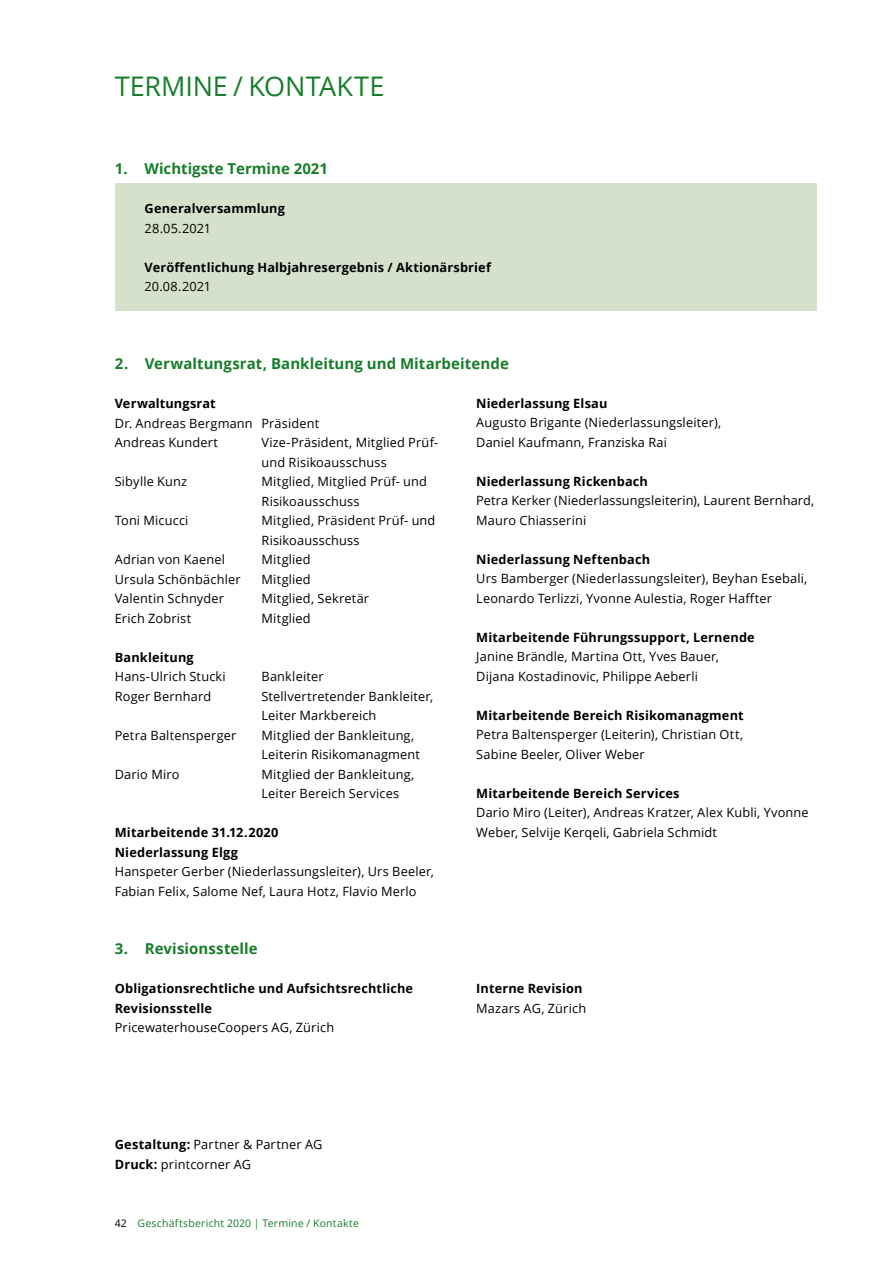
<style>
.page{position:relative;width:893px;height:1263px;background:#fff}
.page>*{position:absolute;margin:0;border:0;box-sizing:border-box;transform-origin:0 0}
.t1{font:27px "Open Sans";letter-spacing:-.005em;color:#187d2b}
.t2{font:700 15px "Open Sans";letter-spacing:.005em;color:#187d2b}
.t3{font:12.75px/19.5px "Open Sans";letter-spacing:.015em;color:#000}
.t4{font:700 12.75px/19.5px "Open Sans";letter-spacing:.015em;color:#000}
.t5{font:10.5px "Open Sans";letter-spacing:.02em;color:#187d2b}
.s1{font-weight:700}
.s2{color:#000}
</style>
<div class="page">
<div style="left:115px;top:183px;width:701px;height:128px;background:#d6e1cc"></div>
<h1 class="t1" style="left:115px;top:68px;width:271px">TERMINE / KONTAKTE</h1>
<p class="t2" style="left:115px;top:158px;width:215px">1. Wichtigste Termine 2021</p>
<p class="t4" style="left:145px;top:198px;width:142px">Generalversammlung</p>
<p class="t3" style="left:145px;top:218px;width:68px">28.05.2021</p>
<p class="t4" style="left:145px;top:257px;width:348px">Veröffentlichung Halbjahresergebnis / Aktionärsbrief</p>
<p class="t3" style="left:145px;top:276px;width:68px">20.08.2021</p>
<p class="t2" style="left:115px;top:353px;width:396px">2. Verwaltungsrat, Bankleitung und Mitarbeitende</p>
<p class="t4" style="left:115px;top:393px;width:102px">Verwaltungsrat</p>
<p class="t3" style="left:115px;top:413px;width:206px">Dr. Andreas Bergmann Präsident<br>Andreas Kundert</p>
<p class="t4" style="left:476px;top:393px;width:133px">Niederlassung Elsau</p>
<p class="t3" style="left:476px;top:413px;width:247px">Augusto Brigante (Niederlassungsleiter),<br>Daniel Kaufmann, Franziska Rai</p>
<p class="t4" style="left:476px;top:471px;width:173px">Niederlassung Rickenbach</p>
<p class="t3" style="left:476px;top:491px;width:340px">Petra Kerker (Niederlassungsleiterin), Laurent Bernhard,<br>Mauro Chiasserini</p>
<p class="t4" style="left:476px;top:549px;width:175px">Niederlassung Neftenbach</p>
<p class="t3" style="left:476px;top:569px;width:333px">Urs Bamberger (Niederlassungsleiter), Beyhan Esebali,<br>Leonardo Terlizzi, Yvonne Aulestia, Roger Haffter</p>
<p class="t4" style="left:476px;top:627px;width:280px">Mitarbeitende Führungssupport, Lernende</p>
<p class="t3" style="left:476px;top:647px;width:244px">Janine Brändle, Martina Ott, Yves Bauer,<br>Dijana Kostadinovic, Philippe Aeberli</p>
<p class="t4" style="left:476px;top:705px;width:269px">Mitarbeitende Bereich Risikomanagment</p>
<p class="t3" style="left:476px;top:725px;width:268px">Petra Baltensperger (Leiterin), Christian Ott,<br>Sabine Beeler, Oliver Weber</p>
<p class="t4" style="left:476px;top:783px;width:205px">Mitarbeitende Bereich Services</p>
<p class="t3" style="left:476px;top:803px;width:334px">Dario Miro (Leiter), Andreas Kratzer, Alex Kubli, Yvonne<br>Weber, Selvije Kerqeli, Gabriela Schmidt</p>
<p class="t3" style="left:261px;top:432px;width:178px">Vize-Präsident, Mitglied Prüf&shy;und Risikoausschuss</p>
<p class="t3" style="left:115px;top:471px;width:74px">Sibylle Kunz</p>
<p class="t3" style="left:261px;top:471px;width:167px">Mitglied, Mitglied Prüf- und<br>Risikoausschuss</p>
<p class="t3" style="left:115px;top:510px;width:75px">Toni Micucci</p>
<p class="t3" style="left:261px;top:510px;width:175px">Mitglied, Präsident Prüf- und<br>Risikoausschuss</p>
<p class="t3" style="left:115px;top:549px;width:112px">Adrian von Kaenel</p>
<p class="t3" style="left:261px;top:549px;width:51px">Mitglied</p>
<p class="t3" style="left:115px;top:569px;width:127px">Ursula Schönbächler</p>
<p class="t3" style="left:261px;top:569px;width:51px">Mitglied</p>
<p class="t3" style="left:115px;top:588px;width:111px">Valentin Schnyder</p>
<p class="t3" style="left:261px;top:588px;width:109px">Mitglied, Sekretär</p>
<p class="t3" style="left:115px;top:608px;width:78px">Erich Zobrist</p>
<p class="t3" style="left:261px;top:608px;width:51px">Mitglied</p>
<p class="t4" style="left:115px;top:647px;width:80px">Bankleitung</p>
<p class="t3" style="left:115px;top:666px;width:113px">Hans-Ulrich Stucki</p>
<p class="t3" style="left:261px;top:666px;width:64px">Bankleiter</p>
<p class="t3" style="left:115px;top:686px;width:98px">Roger Bernhard</p>
<p class="t3" style="left:261px;top:686px;width:173px">Stellvertretender Bankleiter,<br>Leiter Markbereich</p>
<p class="t3" style="left:115px;top:725px;width:123px">Petra Baltensperger</p>
<p class="t3" style="left:261px;top:725px;width:160px">Mitglied der Bankleitung,<br>Leiterin Risikomanagment</p>
<p class="t3" style="left:115px;top:764px;width:66px">Dario Miro</p>
<p class="t3" style="left:261px;top:764px;width:154px">Mitglied der Bankleitung,<br>Leiter Bereich Services</p>
<p class="t4" style="left:115px;top:822px;width:165px">Mitarbeitende 31.12.2020<br>Niederlassung Elgg</p>
<p class="t3" style="left:115px;top:861px;width:320px">Hanspeter Gerber (Niederlassungsleiter), Urs Beeler,<br>Fabian Felix, Salome Nef, Laura Hotz, Flavio Merlo</p>
<p class="t2" style="left:115px;top:938px;width:144px">3. Revisionsstelle</p>
<p class="t4" style="left:115px;top:978px;width:300px">Obligationsrechtliche und Aufsichtsrechtliche<br>Revisionsstelle</p>
<p class="t3" style="left:115px;top:1017px;width:221px">PricewaterhouseCoopers AG, Zürich</p>
<p class="t3" style="left:115px;top:1134px;width:209px"><span class="s1">Gestaltung:</span> Partner &amp; Partner AG<br><span class="s1">Druck:</span> printcorner AG</p>
<p class="t5" style="left:115px;top:1216px;width:246px"><span class="s2">42</span> Geschäftsbericht 2020 | Termine / Kontakte</p>
<p class="t4" style="left:476px;top:978px;width:108px">Interne Revision</p>
<p class="t3" style="left:476px;top:998px;width:111px">Mazars AG, Zürich</p>
</div>
